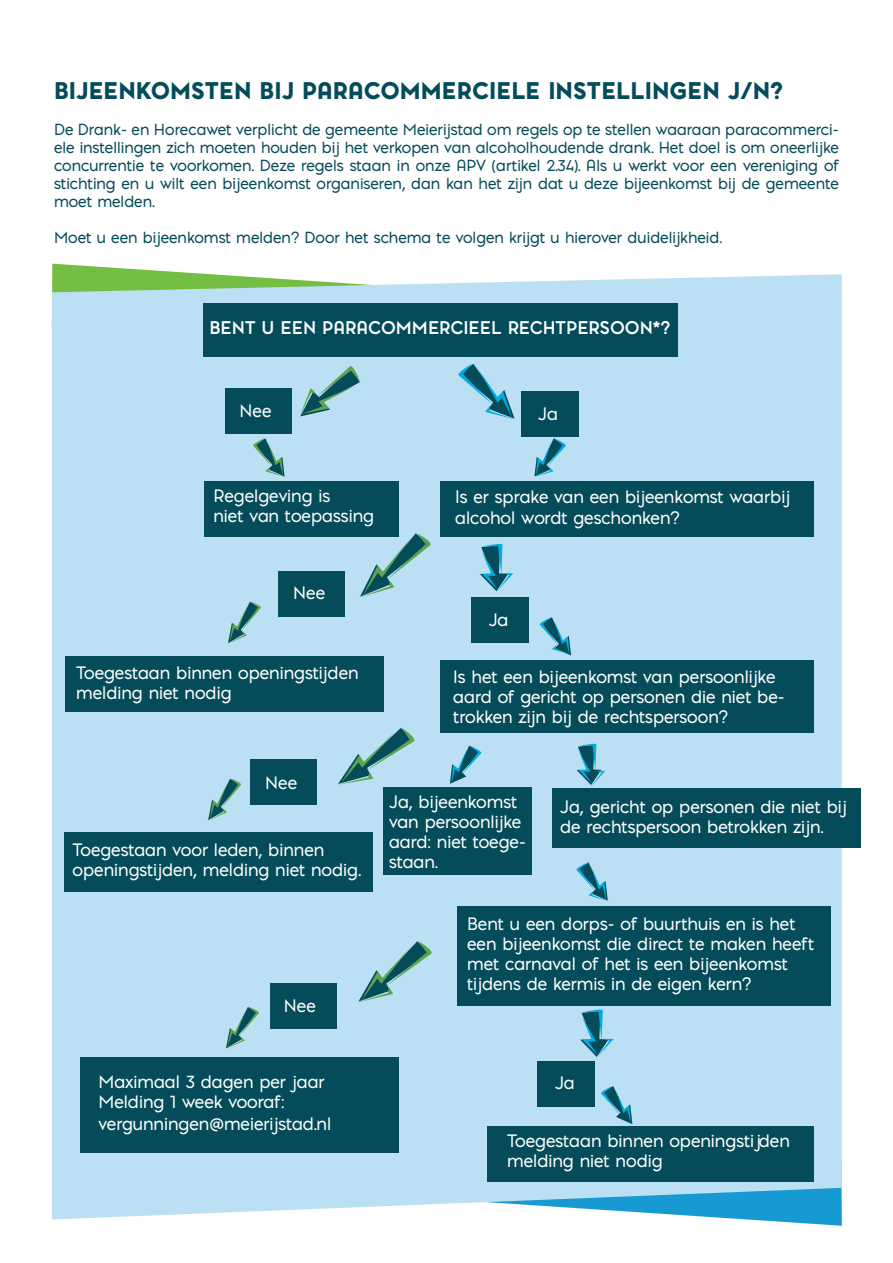
<style>
.page{position:relative;width:893px;height:1263px;background:#fff}
.page>*{position:absolute;margin:0;border:0;box-sizing:border-box;transform-origin:0 0}
.t1{font:900 22.5px "Pontiac";color:#054c5a}
.t2{font:700 17.1px "Pontiac";color:#fff}
.t3{font:16.8px/20.1px "Pontiac";color:#fff}
.t4{font:15px/18px "Pontiac";color:#054c5a;text-align:justify}
</style>
<div class="page">
<svg style="left:52px;top:264px;width:155px;height:10px"></svg>
<svg style="left:741px;top:1219px;width:101px;height:7px"></svg>
<div style="left:52px;top:274px;width:790px;height:945px;background:#bce0f3"></div>
<div style="left:65px;top:656px;width:319px;height:56px;background:#054c5a"></div>
<div style="left:205px;top:481px;width:194px;height:55px;background:#054c5a"></div>
<div style="left:440px;top:481px;width:373px;height:55px;background:#054c5a"></div>
<div style="left:440px;top:660px;width:373px;height:72px;background:#054c5a"></div>
<div style="left:457px;top:906px;width:373px;height:99px;background:#054c5a"></div>
<div style="left:64px;top:833px;width:309px;height:59px;background:#054c5a"></div>
<div style="left:80px;top:1057px;width:319px;height:96px;background:#054c5a"></div>
<div style="left:487px;top:1126px;width:326px;height:56px;background:#054c5a"></div>
<div style="left:521px;top:391px;width:58px;height:46px;background:#054c5a"></div>
<div style="left:471px;top:597px;width:57px;height:46px;background:#054c5a"></div>
<div style="left:383px;top:787px;width:148px;height:88px;background:#054c5a"></div>
<div style="left:537px;top:1061px;width:57px;height:45px;background:#054c5a"></div>
<div style="left:250px;top:759px;width:67px;height:45px;background:#054c5a"></div>
<div style="left:270px;top:983px;width:67px;height:45px;background:#054c5a"></div>
<div style="left:278px;top:571px;width:67px;height:46px;background:#054c5a"></div>
<div style="left:225px;top:388px;width:66px;height:45px;background:#054c5a"></div>
<div style="left:203px;top:303px;width:474px;height:54px;background:#054c5a"></div>
<svg style="left:455px;top:364px;width:60px;height:55px;background:#85bdd2"></svg>
<svg style="left:299px;top:363px;width:61px;height:54px;background:#8dbcc4"></svg>
<svg style="left:534px;top:438px;width:34px;height:39px"></svg>
<svg style="left:251px;top:438px;width:34px;height:39px"></svg>
<svg style="left:359px;top:533px;width:76px;height:65px;background:#90bdc8"></svg>
<svg style="left:480px;top:542px;width:33px;height:50px;background:#69abc1"></svg>
<svg style="left:227px;top:601px;width:36px;height:43px;background:#8fbdc6"></svg>
<svg style="left:537px;top:617px;width:35px;height:38px"></svg>
<svg style="left:337px;top:728px;width:82px;height:57px;background:#93c1ca"></svg>
<svg style="left:577px;top:742px;width:28px;height:45px"></svg>
<svg style="left:574px;top:862px;width:34px;height:39px"></svg>
<svg style="left:208px;top:778px;width:35px;height:43px;background:#8dbcc4"></svg>
<svg style="left:357px;top:941px;width:79px;height:61px;background:#95c1cc"></svg>
<svg style="left:580px;top:1007px;width:34px;height:51px;background:#6dadc3"></svg>
<svg style="left:225px;top:1007px;width:36px;height:42px;background:#8ebcc5"></svg>
<svg style="left:599px;top:1086px;width:33px;height:38px"></svg>
<svg style="left:450px;top:745px;width:34px;height:39px"></svg>
<div style="left:552px;top:789px;width:309px;height:59px;background:#054c5a"></div>
<p class="t1" style="left:54px;top:73px;width:731px">BIJEENKOMSTEN BIJ PARACOMMERCIELE INSTELLINGEN J/N?</p>
<p class="t4" style="left:54px;top:120px;width:787px">De Drank- en Horecawet verplicht de gemeente Meierijstad om regels op te stellen waaraan paracommerci&shy;ële instellingen zich moeten houden bij het verkopen van alcoholhoudende drank. Het doel is om oneerlijke concurrentie te voorkomen. Deze regels staan in onze APV (artikel 2.34). Als u werkt voor een vereniging of stichting en u wilt een bijeenkomst organiseren, dan kan het zijn dat u deze bijeenkomst bij de gemeente moet melden.</p>
<p class="t4" style="left:54px;top:228px;width:669px">Moet u een bijeenkomst melden? Door het schema te volgen krijgt u hierover duidelijkheid.</p>
<p class="t2" style="left:210px;top:316px;width:462px">BENT U EEN PARACOMMERCIEEL RECHTPERSOON*?</p>
<p class="t3" style="left:240px;top:400px;width:33px">Nee</p>
<p class="t3" style="left:538px;top:404px;width:21px">Ja</p>
<p class="t3" style="left:213px;top:485px;width:162px">Regelgeving is<br>niet van toepassing</p>
<p class="t3" style="left:455px;top:487px;width:336px">Is er sprake van een bijeenkomst waarbij alcohol wordt geschonken?</p>
<p class="t3" style="left:293px;top:583px;width:33px">Nee</p>
<p class="t3" style="left:76px;top:662px;width:284px">Toegestaan binnen openingstijden</p>
<p class="t3" style="left:76px;top:682px;width:157px">melding niet nodig</p>
<p class="t3" style="left:265px;top:772px;width:33px">Nee</p>
<p class="t3" style="left:73px;top:840px;width:253px">Toegestaan voor leden, binnen</p>
<p class="t3" style="left:73px;top:860px;width:290px">openingstijden, melding niet nodig.</p>
<p class="t3" style="left:284px;top:995px;width:33px">Nee</p>
<p class="t3" style="left:489px;top:609px;width:21px">Ja</p>
<p class="t3" style="left:453px;top:666px;width:333px">Is het een bijeenkomst van persoonlijke aard of gericht op personen die niet be&shy;trokken zijn bij de rechtspersoon?</p>
<p class="t3" style="left:389px;top:791px;width:138px">Ja, bijeenkomst van persoonlijke aard: niet toege&shy;staan.</p>
<p class="t3" style="left:560px;top:796px;width:288px">Ja, gericht op personen die niet bij de rechtspersoon betrokken zijn.</p>
<p class="t3" style="left:467px;top:913px;width:348px">Bent u een dorps- of buurthuis en is het een bijeenkomst die direct te maken heeft met carnaval of het is een bijeenkomst tijdens de kermis in de eigen kern?</p>
<p class="t3" style="left:98px;top:1071px;width:228px">Maximaal 3 dagen per jaar</p>
<p class="t3" style="left:98px;top:1091px;width:187px">Melding 1 week vooraf:</p>
<p class="t3" style="left:98px;top:1113px;width:234px">vergunningen@meierijstad.nl</p>
<p class="t3" style="left:555px;top:1072px;width:21px">Ja</p>
<p class="t3" style="left:507px;top:1130px;width:284px">Toegestaan binnen openingstijden melding niet nodig</p>
</div>
